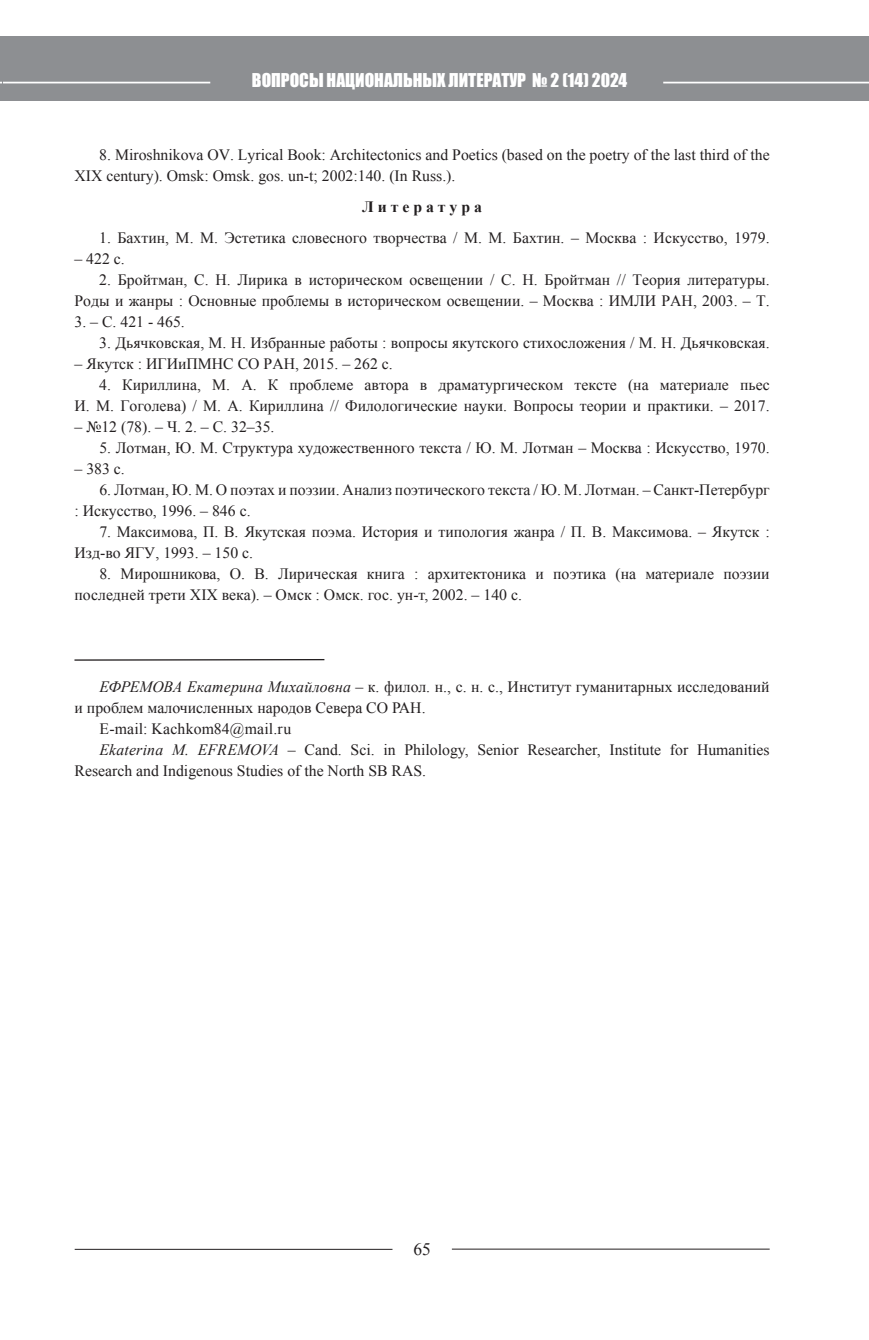
<style>
.page{position:relative;width:869px;height:1340px;background:#fff}
.page>*{position:absolute;margin:0;border:0;box-sizing:border-box;transform-origin:0 0}
.t1{font:17.5px "Impact";color:#fff}
.t2{font:17.5px "Times New Roman";color:#231f20}
.t3{font:15.75px/21px "Times New Roman";color:#231f20}
.t4{font:700 15.75px "Times New Roman";color:#231f20}
.s1{font-style:italic}
</style>
<div class="page">
<div style="left:1px;top:36px;width:867px;height:64px;background:#8d8f92"></div>
<hr style="left:1px;top:82px;width:209px;height:1px;background:#fff">
<hr style="left:663px;top:82px;width:205px;height:1px;background:#fff">
<hr style="left:0;top:36px;width:2px;height:64px;background:#8d8f92">
<hr style="left:74px;top:659px;width:250px;height:1px;background:#231f20">
<hr style="left:75px;top:1248px;width:317px;height:1px;background:#231f20">
<hr style="left:451px;top:1248px;width:318px;height:1px;background:#231f20">
<p class="t1" style="left:252px;top:66px;width:376px">ВОПРОСЫ НАЦИОНАЛЬНЫХ ЛИТЕРАТУР № 2 (14) 2024</p>
<p class="t3" style="left:74px;top:144px;width:696px;text-indent:25px">8. Miroshnikova OV. Lyrical Book: Architectonics and Poetics (based on the poetry of the last third of the<br>XIX century). Omsk: Omsk. gos. un-t; 2002:140. (In Russ.).</p>
<p class="t4" style="left:362px;top:195px;width:121px">Л и т е р а т у р а</p>
<p class="t3" style="left:99px;top:227px;width:671px">1. Бахтин, М. М. Эстетика словесного творчества / М. М. Бахтин. – Москва : Искусство, 1979.</p>
<p class="t3" style="left:74px;top:248px;width:52px">– 422 с.</p>
<p class="t3" style="left:74px;top:269px;width:696px;text-align:right">2. Бройтман, С. Н. Лирика в историческом освещении / С. Н. Бройтман // Теория литературы.<br>Роды и жанры : Основные проблемы в историческом освещении. – Москва : ИМЛИ РАН, 2003. – Т.</p>
<p class="t3" style="left:74px;top:311px;width:112px">3. – С. 421 - 465.</p>
<p class="t3" style="left:99px;top:332px;width:671px">3. Дьячковская, М. Н. Избранные работы : вопросы якутского стихосложения / М. Н. Дьячковская.</p>
<p class="t3" style="left:74px;top:353px;width:319px">– Якутск : ИГИиПМНС СО РАН, 2015. – 262 с.</p>
<p class="t3" style="left:74px;top:374px;width:696px;text-align:right">4. Кириллина, М. А. К проблеме автора в драматургическом тексте (на материале пьес<br>И. М. Гоголева) / М. А. Кириллина // Филологические науки. Вопросы теории и практики. – 2017.</p>
<p class="t3" style="left:74px;top:416px;width:201px">– №12 (78). – Ч. 2. – С. 32–35.</p>
<p class="t3" style="left:99px;top:437px;width:671px">5. Лотман, Ю. М. Структура художественного текста / Ю. М. Лотман – Москва : Искусство, 1970.</p>
<p class="t3" style="left:74px;top:457px;width:52px">– 383 с.</p>
<p class="t3" style="left:74px;top:478px;width:696px;text-indent:25px">6. Лотман, Ю. М. О поэтах и поэзии. Анализ поэтического текста / Ю. М. Лотман. – Санкт-Петербург : Искусство, 1996. – 846 с.</p>
<p class="t3" style="left:74px;top:520px;width:696px;text-indent:25px">7. Максимова, П. В. Якутская поэма. История и типология жанра / П. В. Максимова. – Якутск :<br>Изд-во ЯГУ, 1993. – 150 с.</p>
<p class="t3" style="left:74px;top:562px;width:696px;text-indent:25px">8. Мирошникова, О. В. Лирическая книга : архитектоника и поэтика (на материале поэзии последней трети XIX века). – Омск : Омск. гос. ун-т, 2002. – 140 с.</p>
<p class="t3" style="left:99px;top:676px;width:671px"><span class="s1">ЕФРЕМОВА Екатерина Михайловна</span> – к. филол. н., с. н. с., Институт гуманитарных исследований</p>
<p class="t3" style="left:74px;top:697px;width:352px">и проблем малочисленных народов Севера СО РАН.</p>
<p class="t3" style="left:99px;top:718px;width:193px">E-mail: Kachkom84@mail.ru</p>
<p class="t3" style="left:99px;top:739px;width:671px"><span class="s1">Ekaterina M. EFREMOVA</span> – Cand. Sci. in Philology, Senior Researcher, Institute for Humanities</p>
<p class="t3" style="left:74px;top:760px;width:353px">Research and Indigenous Studies of the North SB RAS.</p>
<p class="t2" style="left:413px;top:1237px;width:19px">65</p>
</div>
